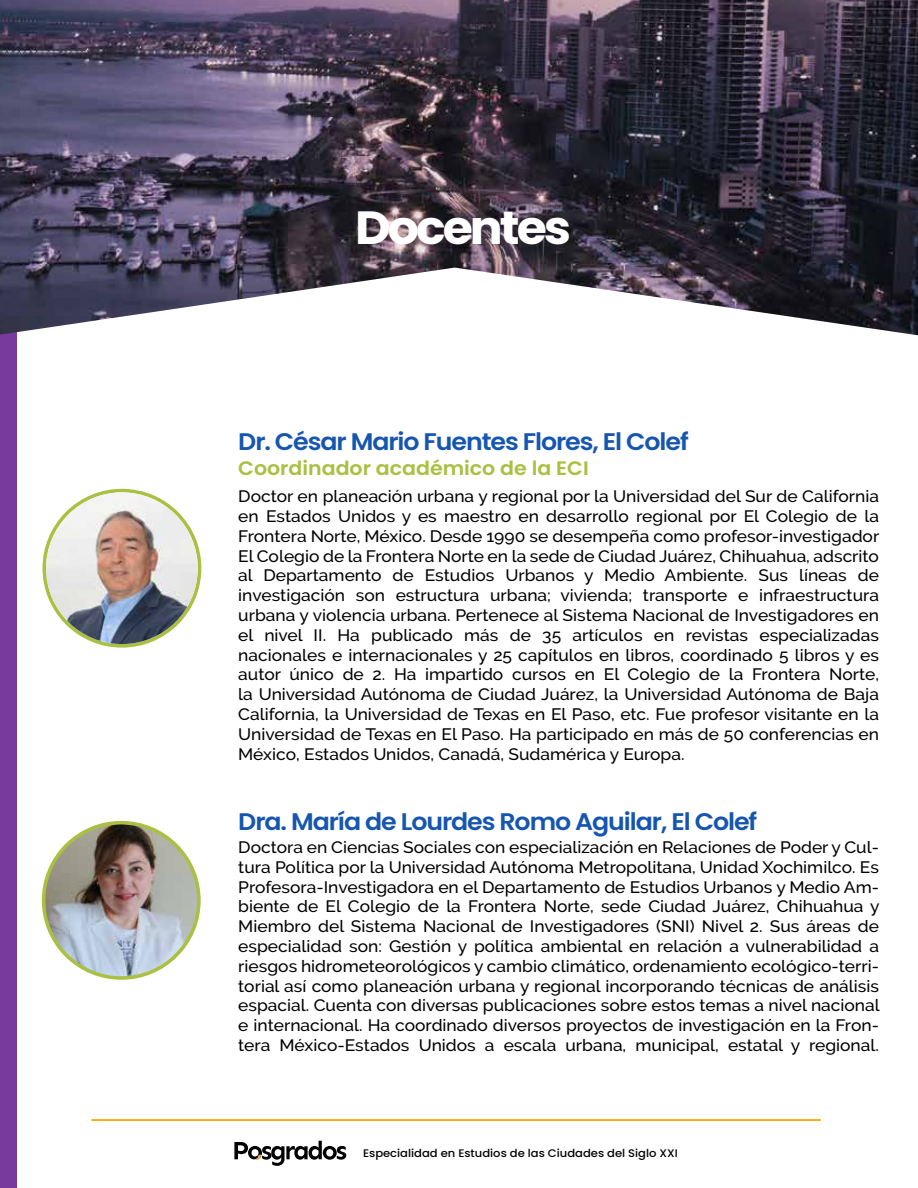
<style>
.page{position:relative;width:918px;height:1188px;background:#fff}
.page>*{position:absolute;margin:0;border:0;box-sizing:border-box;transform-origin:0 0}
.t1{font:700 46.5px "Poppins";letter-spacing:-.06em;color:#fff;scale:1.05 1}
.t2{font:600 24px "Poppins";letter-spacing:-.04em;color:#1656b0;scale:1.05 1}
.t3{font:600 19.5px "Poppins";color:#a9c041;scale:1.05 1}
.t4{font:500 16.5px/19.8px "Raleway";color:#000;text-align:justify;scale:1.05 1}
.t5{font:500 10.95px "Poppins";color:#020202;scale:1.05 1}
</style>
<div class="page">
<div style="left:0;top:321px;width:16px;height:867px;background:#793aa0"></div>
<img style="left:0;top:0;width:918px;height:335px">
<hr style="left:92px;top:1119px;width:729px;height:2px;background:#faaa08">
<svg style="left:234px;top:1141px;width:112px;height:25px"></svg>
<svg style="left:43px;top:489px;width:158px;height:159px"></svg>
<img style="left:42px;top:821px;width:159px;height:159px">
<img style="left:46px;top:492px;width:152px;height:152px;border-radius:76px">
<h1 class="t1" style="left:355px;top:201px;width:207px">Docentes</h1>
<h2 class="t2" style="left:238px;top:428px;width:431px">Dr. César Mario Fuentes Flores, El Colef</h2>
<p class="t3" style="left:238px;top:457px;width:335px">Coordinador académico de la ECI</p>
<p class="t4" style="left:238px;top:486px;width:612px">Doctor en planeación urbana y regional por la Universidad del Sur de California en Estados Unidos y es maestro en desarrollo regional por El Colegio de la Frontera Norte, México. Desde 1990 se desempeña como profesor-investigador El Colegio de la Frontera Norte en la sede de Ciudad Juárez, Chihuahua, adscrito al Departamento de Estudios Urbanos y Medio Ambiente. Sus líneas de investigación son estructura urbana; vivienda; transporte e infraestructura urbana y violencia urbana. Pertenece al Sistema Nacional de Investigadores en el nivel II. Ha publicado más de 35 artículos en revistas especializadas nacionales e internacionales y 25 capítulos en libros, coordinado 5 libros y es autor único de 2. Ha impartido cursos en El Colegio de la Frontera Norte, la Universidad Autónoma de Ciudad Juárez, la Universidad Autónoma de Baja California, la Universidad de Texas en El Paso, etc. Fue profesor visitante en la Universidad de Texas en El Paso. Ha participado en más de 50 conferencias en México, Estados Unidos, Canadá, Sudamérica y Europa.</p>
<h2 class="t2" style="left:238px;top:807px;width:496px">Dra. María de Lourdes Romo Aguilar, El Colef</h2>
<p class="t4" style="left:238px;top:837px;width:612px">Doctora en Ciencias Sociales con especialización en Relaciones de Poder y Cul&shy;tura Política por la Universidad Autónoma Metropolitana, Unidad Xochimilco. Es Profesora-Investigadora en el Departamento de Estudios Urbanos y Medio Am&shy;biente de El Colegio de la Frontera Norte, sede Ciudad Juárez, Chihuahua y Miembro del Sistema Nacional de Investigadores (SNI) Nivel 2. Sus áreas de especialidad son: Gestión y política ambiental en relación a vulnerabilidad a riesgos hidrometeorológicos y cambio climático, ordenamiento ecológico-terri&shy;torial así como planeación urbana y regional incorporando técnicas de análisis espacial. Cuenta con diversas publicaciones sobre estos temas a nivel nacional e internacional. Ha coordinado diversos proyectos de investigación en la Fron&shy;tera México-Estados Unidos a escala urbana, municipal, estatal y regional.</p>
<p class="t5" style="left:363px;top:1146px;width:301px">Especialidad en Estudios de las Ciudades del Siglo XXI</p>
</div>
